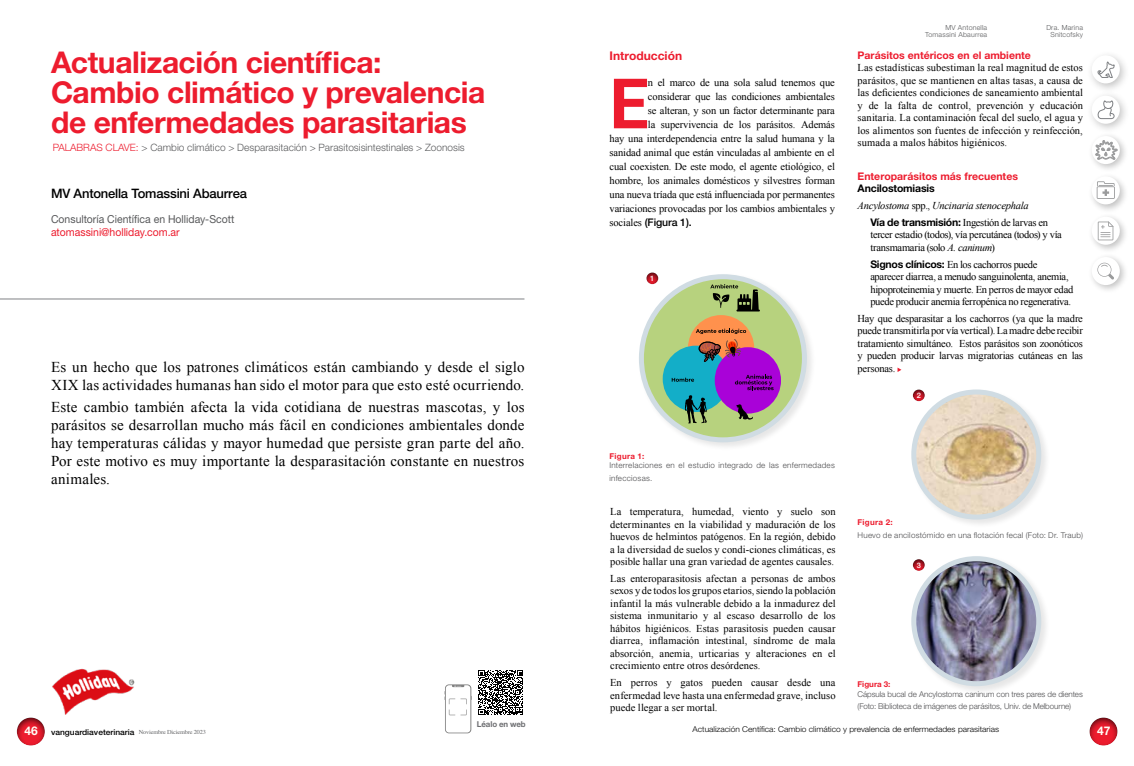
<style>
.page{position:relative;width:1134px;height:766px;background:#fff}
.page>*{position:absolute;margin:0;border:0;box-sizing:border-box;transform-origin:0 0}
.t1{font:700 69.6px "Roboto";color:#ed1c2e}
.t2{font:700 30px/30px "Helvetica Neue LT Std";letter-spacing:-.015em;color:#ed1c2e}
.t3{font:15px/18px "Times New Roman";letter-spacing:.01em;color:#000}
.t4{font:500 13px "Helvetica Neue LT Std";letter-spacing:-.015em;color:#000}
.t5{font:700 12px "Helvetica Neue LT Std";color:#ed1c2e}
.t6{font:700 12px "Helvetica Neue LT Std";color:#fffef6}
.t7{font:11px "Helvetica Neue LT Std";color:#58595b;scale:.95 1}
.t8{font:11px "Helvetica Neue LT Std";color:#ed1c2e;scale:.95 1}
.t9{font:10.5px/12.5px "Times New Roman";letter-spacing:-.01em;color:#000;text-align:justify}
.t10{font:10.5px/12.5px "Times New Roman";letter-spacing:-.035em;color:#000}
.t11{font:italic 10.5px/16.7px "Times New Roman";letter-spacing:-.02em;color:#000}
.t12{font:700 10.5px "Helvetica Neue LT Std";color:#ed1c2e}
.t13{font:500 10.5px "Helvetica Neue LT Std";letter-spacing:-.01em;color:#000}
.t14{font:700 10.5px "Helvetica Neue LT Std";letter-spacing:-.015em;color:#000}
.t15{font:300 10.1px "Helvetica Neue LT Std";color:#58595b}
.t16{font:700 8.1px "Helvetica Neue LT Std";letter-spacing:-.005em;color:#6d6e71}
.t17{font:300 8px/12.5px "Helvetica Neue LT Std";letter-spacing:.03em;color:#4d4d4f}
.t18{font:300 8px/12.5px "Helvetica Neue LT Std";letter-spacing:.005em;color:#4d4d4f}
.t19{font:300 8px "Helvetica Neue LT Std";color:#000;scale:1.05 1}
.t20{font:700 8px "Helvetica Neue LT Std";letter-spacing:.035em;color:#ed1c2e}
.t21{font:500 7.5px "Helvetica Neue LT Std";color:#fff}
.t22{font:300 7px/7px "Helvetica Neue LT Std";letter-spacing:.025em;color:#58595b;text-align:center}
.t23{font:6px "Times";letter-spacing:-.025em;color:#636466;scale:1.05 1}
.s1{font-style:normal}
.s2{font-family:"Helvetica Neue LT Std";font-weight:700;font-style:normal}
.s3{font-style:italic}
.s4{font-family:"Helvetica Neue LT Std";font-weight:700}
.s5{font-family:"Times New Roman";font-weight:400}
.s6{color:#ed1c2e}
.s7{font-family:"Helvetica Neue LT Std";font-weight:700;font-size:12px;color:#fffef6}
.s8{font-family:"Helvetica Neue LT Std";font-weight:500;font-size:8px;color:#000}
</style>
<div class="page">
<hr style="left:0;top:298px;width:524px;height:1px;background:#808285">
<div style="left:16px;top:716px;width:29px;height:29px;background:#000;opacity:.75"></div>
<div style="left:1089px;top:716px;width:29px;height:29px;background:#000;opacity:.75"></div>
<svg style="left:478px;top:670px;width:45px;height:45px"></svg>
<svg style="left:445px;top:684px;width:27px;height:49px"></svg>
<img style="left:52px;top:668px;width:83px;height:46px">
<div style="left:637px;top:272px;width:179px;height:179px;background:#000;opacity:.1"></div>
<svg style="left:641px;top:277px;width:163px;height:162px;fill:#b7d27e"></svg>
<svg style="left:688px;top:315px;width:66px;height:32px"></svg>
<svg style="left:663px;top:345px;width:52px;height:67px;background:#31b3b9"></svg>
<svg style="left:715px;top:347px;width:66px;height:66px;background:#a72fc5"></svg>
<svg style="left:736px;top:404px;width:17px;height:15px"></svg>
<svg style="left:685px;top:395px;width:22px;height:28px"></svg>
<svg style="left:672px;top:377px;width:22px;height:4px"></svg>
<svg style="left:696px;top:328px;width:50px;height:34px;background:#a9615b"></svg>
<svg style="left:710px;top:284px;width:50px;height:27px"></svg>
<svg style="left:735px;top:374px;width:39px;height:16px"></svg>
<div style="left:639px;top:274px;width:168px;height:168px;border:5px solid #d0dce3;border-radius:50%"></div>
<div style="left:910px;top:554px;width:140px;height:141px;background:#000;opacity:.1"></div>
<img style="left:914px;top:558px;width:125px;height:125px;border-radius:62px">
<div style="left:911px;top:556px;width:130px;height:130px;border:5px solid #d0dce3;border-radius:50%"></div>
<div style="left:910px;top:388px;width:140px;height:140px;background:#000;opacity:.1"></div>
<img style="left:914px;top:392px;width:125px;height:125px;border-radius:62px">
<div style="left:911px;top:389px;width:130px;height:130px;border:5px solid #d0dce3;border-radius:50%"></div>
<svg style="left:897px;top:367px;width:4px;height:5px"></svg>
<svg style="left:1095px;top:55px;width:31px;height:235px"></svg>
<div style="left:646px;top:271px;width:13px;height:14px;background:#000;opacity:.75"></div>
<div style="left:912px;top:388px;width:13px;height:14px;background:#000;opacity:.75"></div>
<div style="left:912px;top:558px;width:13px;height:14px;background:#000;opacity:.75"></div>
<p class="t22" style="left:925px;top:23px;width:63px;text-align:right">MV Antonella<br>Tomassini Abaurrea</p>
<p class="t22" style="left:1046px;top:23px;width:38px">Dra. Marina<br>Snitcofsky</p>
<h2 class="t2" style="left:51px;top:46px;width:436px">Actualización científica:<br>Cambio climático y prevalencia de enfermedades parasitarias</h2>
<p class="t5" style="left:609px;top:48px;width:74px">Introducción</p>
<p class="t12" style="left:857px;top:48px;width:175px">Parásitos entéricos en el ambiente</p>
<p class="t9" style="left:857px;top:61px;width:227px">Las estadísticas subestiman la real magnitud de estos parásitos, que se mantienen en altas tasas, a causa de las deficientes condiciones de saneamiento ambiental y de la falta de control, prevención y educación sanitaria. La contaminación fecal del suelo, el agua y los alimentos son fuentes de infección y reinfección, sumada a malos hábitos higiénicos.</p>
<p class="t12" style="left:857px;top:169px;width:162px">Enteroparásitos más frecuentes</p>
<p class="t14" style="left:857px;top:182px;width:79px">Ancilostomiasis</p>
<p class="t11" style="left:870px;top:197px;width:179px;text-indent:-13px">Ancylostoma <span class="s1">spp.,</span> Uncinaria stenocephala<br><span class="s2">Vía de transmisión:</span> <span class="s1">Ingestión de larvas en</span></p>
<p class="t9" style="left:870px;top:228px;width:193px">tercer estadio (todos), vía percutánea (todos) y vía transmamaria (solo <span class="s3">A. caninum</span>)</p>
<p class="t10" style="left:870px;top:257px;width:205px"><span class="s4">Signos clínicos:</span> En los cachorros puede aparecer diarrea, a menudo sanguinolenta, anemia, hipoproteinemia y muerte. En perros de mayor edad puede producir anemia ferropénica no regenerativa.</p>
<p class="t9" style="left:857px;top:312px;width:227px">Hay que desparasitar a los cachorros (ya que la madre puede transmitirla por vía vertical). La madre debe recibir tratamiento simultáneo. Estos parásitos son zoonóticos y pueden producir larvas migratorias cutáneas en las personas.</p>
<h1 class="t1" style="left:609px;top:55px;width:41px">E</h1>
<p class="t9" style="left:609px;top:76px;width:227px;line-height:14px;text-align:right">n el marco de una sola salud tenemos que considerar que las condiciones ambientales<br>se alteran, y son un factor determinante para<br>la supervivencia de los parásitos. Además<br>hay una interdependencia entre la salud humana y la sanidad animal que están vinculadas al ambiente en el cual coexisten. De este modo, el agente etiológico, el hombre, los animales domésticos y silvestres forman una nueva tríada que está influenciada por permanentes variaciones provocadas por los cambios ambientales y</p>
<p class="t13" style="left:609px;top:216px;width:84px"><span class="s5">sociales</span> (Figura 1).</p>
<p class="t15" style="left:53px;top:141px;width:413px"><span class="s6">PALABRAS CLAVE:</span> &gt; Cambio climático &gt; Desparasitación &gt; Parasitosisintestinales &gt; Zoonosis</p>
<p class="t4" style="left:51px;top:186px;width:197px">MV Antonella Tomassini Abaurrea</p>
<p class="t7" style="left:51px;top:212px;width:195px">Consultoría Científica en Holliday-Scott</p>
<p class="t8" style="left:51px;top:225px;width:137px">atomassini@holliday.com.ar</p>
<p class="t21" style="left:650px;top:274px;width:6px">1</p>
<h3 class="t3" style="left:51px;top:357px;width:475px">Es un hecho que los patrones climáticos están cambiando y desde el siglo<br>XIX las actividades humanas han sido el motor para que esto esté ocurriendo.</h3>
<p class="t3" style="left:51px;top:397px;width:475px;text-align:justify">Este cambio también afecta la vida cotidiana de nuestras mascotas, y los parásitos se desarrollan mucho más fácil en condiciones ambientales donde hay temperaturas cálidas y mayor humedad que persiste gran parte del año.<br>Por este motivo es muy importante la desparasitación constante en nuestros animales.</p>
<p class="t21" style="left:917px;top:391px;width:6px">2</p>
<p class="t20" style="left:609px;top:451px;width:36px">Figura 1:</p>
<p class="t17" style="left:609px;top:459px;width:227px">Interrelaciones en el estudio integrado de las enfermedades infecciosas.</p>
<p class="t9" style="left:610px;top:505px;width:227px">La temperatura, humedad, viento y suelo son determinantes en la viabilidad y maduración de los huevos de helmintos patógenos. En la región, debido a la diversidad de suelos y condi-ciones climáticas, es posible hallar una gran variedad de agentes causales.</p>
<p class="t9" style="left:610px;top:571px;width:227px">Las enteroparasitosis afectan a personas de ambos sexos y de todos los grupos etarios, siendo la población infantil la más vulnerable debido a la inmadurez del sistema inmunitario y al escaso desarrollo de los hábitos higiénicos. Estas parasitosis pueden causar diarrea, inflamación intestinal, síndrome de mala absorción, anemia, urticarias y alteraciones en el crecimiento entre otros desórdenes.</p>
<p class="t9" style="left:610px;top:676px;width:227px">En perros y gatos pueden causar desde una enfermedad leve hasta una enfermedad grave, incluso puede llegar a ser mortal.</p>
<p class="t20" style="left:857px;top:679px;width:34px">Figura 3:</p>
<p class="t20" style="left:857px;top:517px;width:37px">Figura 2:</p>
<p class="t17" style="left:857px;top:528px;width:227px">Huevo de ancilostómido en una flotación fecal (Foto: Dr. Traub)</p>
<p class="t21" style="left:917px;top:560px;width:6px">3</p>
<p class="t18" style="left:857px;top:687px;width:227px">Cápsula bucal de Ancylostoma caninum con tres pares de dientes (Foto: Biblioteca de imágenes de parásitos, Univ. de Melbourne)</p>
<p class="t16" style="left:477px;top:718px;width:50px">Léalo en web</p>
<p class="t23" style="left:24px;top:726px;width:174px"><span class="s7">46</span> <span class="s8">vanguardiaveterinaria</span> Noviembre Diciembre 2023</p>
<p class="t19" style="left:692px;top:724px;width:294px">Actualización Centífica: Cambio climático y prevalencia de enfermedades parasitarias</p>
<p class="t6" style="left:1097px;top:723px;width:15px">47</p>
</div>
